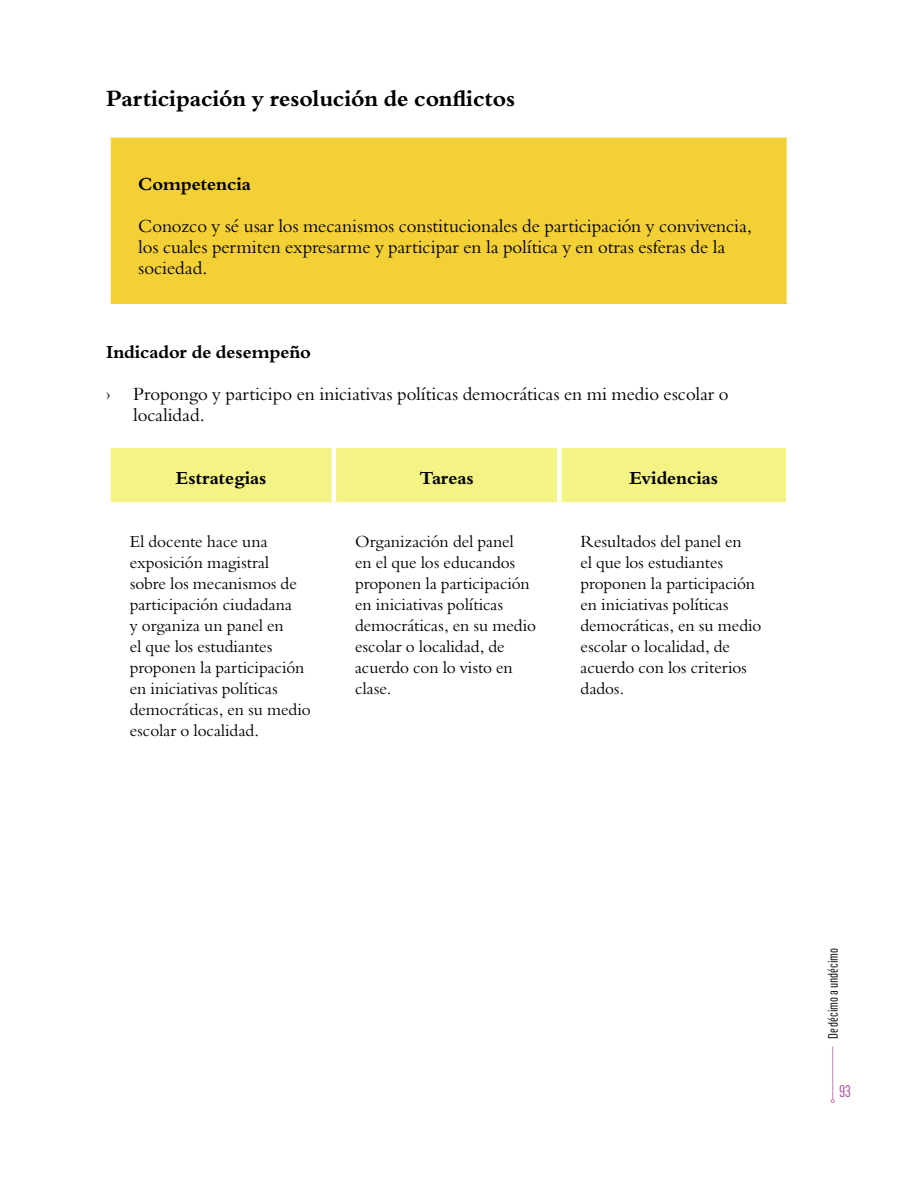
<style>
.page{position:relative;width:918px;height:1188px;background:#fff}
.page>*{position:absolute;margin:0;border:0;box-sizing:border-box;transform-origin:0 0}
.t1{font:700 22.5px "Borgia Pro";color:#000}
.t2{font:18px/21px "Borgia Pro";color:#000}
.t3{font:700 18px "Borgia Pro";letter-spacing:-.005em;color:#000}
.t4{font:16.5px/21px "Borgia Pro";color:#000}
.t5{font:16.5px "Flama Condensed";color:#a84d97}
.t6{font:13.5px "Flama Condensed";color:#000}
</style>
<div class="page">
<div style="left:109px;top:135px;width:684px;height:169px;background:#f4d037"></div>
<div style="left:106px;top:133px;width:693px;height:5px;background:#fff"></div>
<div style="left:106px;top:138px;width:5px;height:166px;background:#fff"></div>
<div style="left:787px;top:138px;width:12px;height:166px;background:#fff"></div>
<div style="left:111px;top:448px;width:675px;height:54px;background:#f4f385"></div>
<hr style="left:332px;top:448px;width:4px;height:54px;background:#fff">
<div style="left:557px;top:448px;width:5px;height:54px;background:#fff"></div>
<hr style="left:832px;top:1047px;width:1px;height:53px;background:#c282b6">
<svg style="left:831px;top:1099px;width:4px;height:4px"></svg>
<h1 class="t1" style="left:106px;top:85px;width:410px">Participación y resolución de conflictos</h1>
<p class="t3" style="left:138px;top:173px;width:114px">Competencia</p>
<p class="t2" style="left:138px;top:216px;width:615px">Conozco y sé usar los mecanismos constitucionales de participación y convivencia, los cuales permiten expresarme y participar en la política y en otras esferas de la sociedad.</p>
<p class="t3" style="left:106px;top:341px;width:206px">Indicador de desempeño</p>
<p class="t2" style="left:106px;top:384px;width:6px">›</p>
<p class="t2" style="left:133px;top:384px;width:597px">Propongo y participo en iniciativas políticas democráticas en mi medio escolar o localidad.</p>
<p class="t3" style="left:176px;top:467px;width:92px">Estrategias</p>
<p class="t3" style="left:419px;top:467px;width:56px">Tareas</p>
<p class="t3" style="left:629px;top:467px;width:90px">Evidencias</p>
<p class="t4" style="left:130px;top:531px;width:182px">El docente hace una exposición magistral<br>sobre los mecanismos de participación ciudadana<br>y organiza un panel en<br>el que los estudiantes proponen la participación en iniciativas políticas democráticas, en su medio escolar o localidad.</p>
<p class="t4" style="left:355px;top:531px;width:182px">Organización del panel<br>en el que los educandos proponen la participación en iniciativas políticas democráticas, en su medio escolar o localidad, de acuerdo con lo visto en clase.</p>
<p class="t4" style="left:581px;top:531px;width:182px">Resultados del panel en<br>el que los estudiantes proponen la participación en iniciativas políticas democráticas, en su medio escolar o localidad, de acuerdo con los criterios dados.</p>
<p class="t6" style="left:825px;top:1039px;width:93px;rotate:-90deg">De décimo a undécimo</p>
<p class="t5" style="left:839px;top:1081px;width:14px">93</p>
</div>
